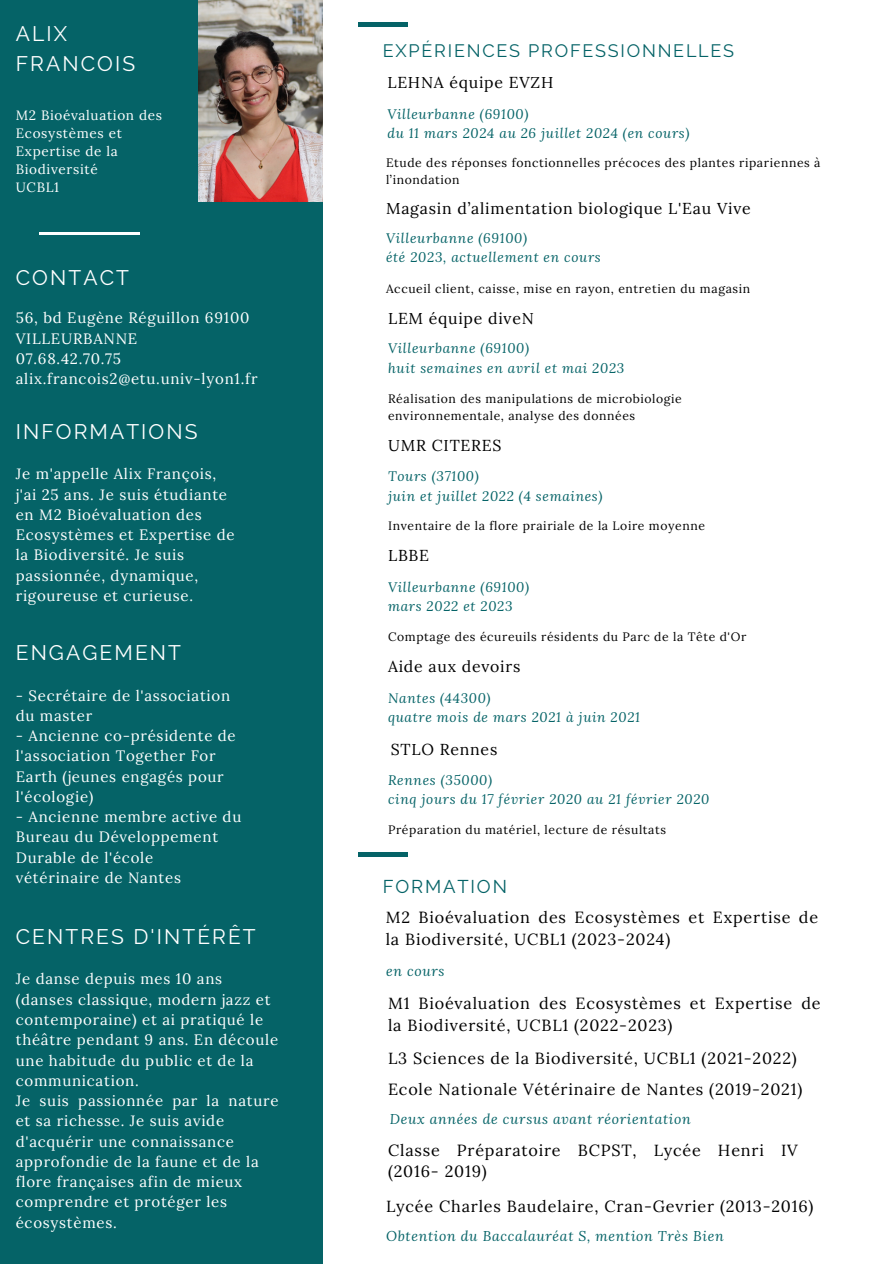
<style>
.page{position:relative;width:894px;height:1264px;background:#fff}
.page>*{position:absolute;margin:0;border:0;box-sizing:border-box;transform-origin:0 0}
.t1{font:21px/29.2px "Raleway";letter-spacing:.1em;color:#fff}
.t2{font:18.45px "Raleway";letter-spacing:.1em;color:#056367}
.t3{font:18px "Raleway";letter-spacing:.1em;color:#056367}
.t4{font:16.2px/21.3px "Lora";letter-spacing:.05em;color:#000}
.t5{font:15.75px "Lora";letter-spacing:.05em;color:#000}
.t6{font:15px/20.2px "Lora";letter-spacing:.05em;color:#fff}
.t7{font:italic 13.95px "Lora";letter-spacing:.05em;color:#056367}
.t8{font:italic 13.65px/19.2px "Lora";letter-spacing:.05em;color:#056367}
.t9{font:13.5px/18px "Lora";letter-spacing:.05em;color:#fff}
.t10{font:12.15px/16.8px "Lora";letter-spacing:.05em;color:#000}
</style>
<div class="page">
<div style="left:0;top:0;width:322px;height:1263px;background:#056367"></div>
<hr style="left:39px;top:232px;width:100px;height:3px;background:#fff">
<img style="left:198px;top:0;width:124px;height:201px">
<div style="left:358px;top:851px;width:49px;height:5px;background:#056367"></div>
<div style="left:358px;top:22px;width:49px;height:5px;background:#056367"></div>
<h5 class="t1" style="left:16px;top:19px;width:121px">ALIX<br>FRANCOIS</h5>
<h1 class="t9" style="left:16px;top:106px;width:148px">M2 Bioévaluation des<br>Ecosystèmes et<br>Expertise de la<br>Biodiversité<br>UCBL1</h1>
<h1 class="t1" style="left:16px;top:262px;width:115px">CONTACT</h1>
<h1 class="t6" style="left:16px;top:307px;width:243px">56, bd Eugène Réguillon 69100<br>VILLEURBANNE<br>07.68.42.70.75 alix.francois2@etu.univ-lyon1.fr</h1>
<h1 class="t1" style="left:16px;top:417px;width:183px">INFORMATIONS</h1>
<h1 class="t6" style="left:16px;top:464px;width:220px">Je m'appelle Alix François, j'ai 25 ans. Je suis étudiante en M2 Bioévaluation des<br>Ecosystèmes et Expertise de la Biodiversité. Je suis passionnée, dynamique, rigoureuse et curieuse.</h1>
<p class="t1" style="left:16px;top:638px;width:167px">ENGAGEMENT</p>
<h4 class="t6" style="left:16px;top:685px;width:216px">- Secrétaire de l'association du master</h4>
<h4 class="t6" style="left:16px;top:725px;width:221px">- Ancienne co-présidente de l'association Together For<br>Earth (jeunes engagés pour l'écologie)</h4>
<h4 class="t6" style="left:16px;top:806px;width:227px">- Ancienne membre active du<br>Bureau du Développement<br>Durable de l'école<br>vétérinaire de Nantes</h4>
<h4 class="t1" style="left:16px;top:922px;width:241px">CENTRES D'INTÉRÊT</h4>
<h4 class="t6" style="left:16px;top:968px;width:264px">Je danse depuis mes 10 ans (danses classique, modern jazz et contemporaine) et ai pratiqué le théâtre pendant 9 ans. En découle une habitude du public et de la communication.<br>Je suis passionnée par la nature et sa richesse. Je suis avide d'acquérir une connaissance approfondie de la faune et de la flore françaises afin de mieux comprendre et protéger les écosystèmes.</h4>
<p class="t3" style="left:382px;top:40px;width:353px">EXPÉRIENCES PROFESSIONNELLES</p>
<h4 class="t5" style="left:387px;top:72px;width:167px">LEHNA équipe EVZH</h4>
<h4 class="t8" style="left:387px;top:104px;width:303px">Villeurbanne (69100)<br>du 11 mars 2024 au 26 juillet 2024 (en cours)</h4>
<p class="t10" style="left:386px;top:154px;width:436px">Etude des réponses fonctionnelles précoces des plantes ripariennes à l’inondation</p>
<h2 class="t5" style="left:386px;top:198px;width:366px">Magasin d’alimentation biologique L'Eau Vive</h2>
<h4 class="t8" style="left:386px;top:228px;width:216px">Villeurbanne (69100)<br>été 2023, actuellement en cours</h4>
<h5 class="t10" style="left:386px;top:280px;width:365px">Accueil client, caisse, mise en rayon, entretien du magasin</h5>
<h5 class="t5" style="left:388px;top:308px;width:147px">LEM équipe diveN</h5>
<p class="t8" style="left:388px;top:338px;width:238px">Villeurbanne (69100)<br>huit semaines en avril et mai 2023</p>
<p class="t10" style="left:388px;top:390px;width:295px">Réalisation des manipulations de microbiologie environnementale, analyse des données</p>
<h5 class="t5" style="left:388px;top:435px;width:115px">UMR CITERES</h5>
<p class="t8" style="left:388px;top:466px;width:216px">Tours (37100)<br>juin et juillet 2022 (4 semaines)</p>
<h5 class="t10" style="left:388px;top:517px;width:318px">Inventaire de la flore prairiale de la Loire moyenne</h5>
<h3 class="t5" style="left:388px;top:545px;width:43px">LBBE</h3>
<h3 class="t8" style="left:388px;top:577px;width:142px">Villeurbanne (69100) mars 2022 et 2023</h3>
<h4 class="t10" style="left:388px;top:627px;width:359px">Comptage des écureuils résidents du Parc de la Tête d'Or</h4>
<p class="t5" style="left:388px;top:656px;width:134px">Aide aux devoirs</p>
<h4 class="t8" style="left:388px;top:688px;width:253px">Nantes (44300)<br>quatre mois de mars 2021 à juin 2021</h4>
<p class="t5" style="left:391px;top:739px;width:108px">STLO Rennes</p>
<h4 class="t8" style="left:388px;top:770px;width:323px">Rennes (35000)<br>cinq jours du 17 février 2020 au 21 février 2020</h4>
<h5 class="t10" style="left:388px;top:820px;width:279px">Préparation du matériel, lecture de résultats</h5>
<h4 class="t2" style="left:382px;top:875px;width:126px">FORMATION</h4>
<h5 class="t4" style="left:385px;top:906px;width:434px">M2 Bioévaluation des Ecosystèmes et Expertise de la Biodiversité, UCBL1 (2023-2024)</h5>
<h4 class="t7" style="left:386px;top:961px;width:60px">en cours</h4>
<p class="t4" style="left:388px;top:992px;width:434px">M1 Bioévaluation des Ecosystèmes et Expertise de la Biodiversité, UCBL1 (2022-2023)</p>
<h4 class="t4" style="left:388px;top:1047px;width:410px">L3 Sciences de la Biodiversité, UCBL1 (2021-2022)</h4>
<h5 class="t4" style="left:388px;top:1078px;width:416px">Ecole Nationale Vétérinaire de Nantes (2019-2021)</h5>
<p class="t7" style="left:389px;top:1109px;width:302px">Deux années de cursus avant réorientation</p>
<h2 class="t4" style="left:388px;top:1138px;width:411px">Classe Préparatoire BCPST, Lycée Henri IV (2016- 2019)</h2>
<h5 class="t4" style="left:386px;top:1194px;width:429px">Lycée Charles Baudelaire, Cran-Gevrier (2013-2016)</h5>
<h4 class="t7" style="left:386px;top:1226px;width:339px">Obtention du Baccalauréat S, mention Très Bien</h4>
</div>
